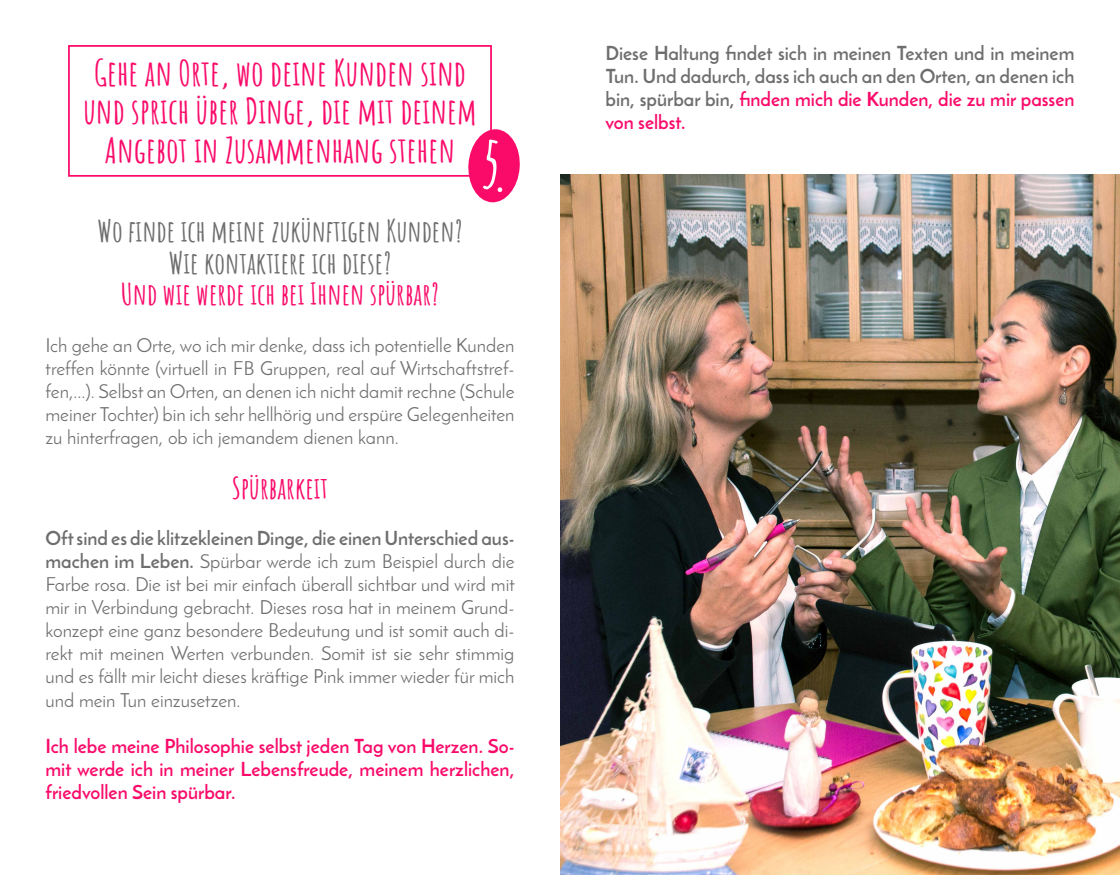
<style>
.page{position:relative;width:1120px;height:875px;background:#fff}
.page>*{position:absolute;margin:0;border:0;box-sizing:border-box;transform-origin:0 0}
.t1{font:700 35px/38.5px "Amatic SC";color:#fa0b6a;text-align:center}
.t2{font:700 29.75px/31.5px "Amatic SC";color:#6e6e6e;text-align:center}
.t3{font:700 29.75px "Amatic SC";color:#fa0b6a}
.t4{font:19.25px/23.1px "Josefin Sans";color:#6e6e6e;text-align:justify}
.t5{font:700 19.25px/23.1px "Josefin Sans";color:#6e6e6e;text-align:justify}
.t6{font:700 19.25px/23.1px "Josefin Sans";color:#fa0b6a;text-align:justify}
.s1{font-weight:700}
.s2{color:#fa0b6a}
</style>
<div class="page">
<div style="left:68px;top:45px;width:424px;height:132px;border:2px solid #fa0b6a"></div>
<img style="left:560px;top:175px;width:560px;height:700px">
<svg style="left:467px;top:128px;width:53px;height:75px"></svg>
<h1 class="t1" style="left:83px;top:51px;width:395px">Gehe an Orte, wo deine Kunden sind und sprich über Dinge, die mit deinem<br>Angebot in Zusammenhang stehen</h1>
<h2 class="t2" style="left:97px;top:214px;width:367px">Wo finde ich meine zukünftigen Kunden?<br>Wie kontaktiere ich diese?</h2>
<h2 class="t3" style="left:121px;top:272px;width:320px">Und wie werde ich bei Ihnen spürbar?</h2>
<p class="t4" style="left:46px;top:333px;width:471px">Ich gehe an Orte, wo ich mir denke, dass ich potentielle Kunden treffen könnte (virtuell in FB Gruppen, real auf Wirtschaftstref&shy;fen,...). Selbst an Orten, an denen ich nicht damit rechne (Schule meiner Tochter) bin ich sehr hellhörig und erspüre Gelegenheiten zu hinterfragen, ob ich jemandem dienen kann.</p>
<h2 class="t3" style="left:232px;top:465px;width:98px">Spürbarkeit</h2>
<p class="t4" style="left:46px;top:526px;width:471px"><span class="s1">Oft sind es die klitzekleinen Dinge, die einen Unterschied aus&shy;machen im Leben.</span> Spürbar werde ich zum Beispiel durch die Farbe rosa. Die ist bei mir einfach überall sichtbar und wird mit mir in Verbindung gebracht. Dieses rosa hat in meinem Grund&shy;konzept eine ganz besondere Bedeutung und ist somit auch di&shy;rekt mit meinen Werten verbunden. Somit ist sie sehr stimmig und es fällt mir leicht dieses kräftige Pink immer wieder für mich und mein Tun einzusetzen.</p>
<p class="t6" style="left:46px;top:734px;width:470px">Ich lebe meine Philosophie selbst jeden Tag von Herzen. So&shy;mit werde ich in meiner Lebensfreude, meinem herzlichen, friedvollen Sein spürbar.</p>
<p class="t5" style="left:606px;top:41px;width:471px">Diese Haltung findet sich in meinen Texten und in meinem Tun. Und dadurch, dass ich auch an den Orten, an denen ich bin, spürbar bin, <span class="s2">finden mich die Kunden, die zu mir passen von selbst.</span></p>
</div>
